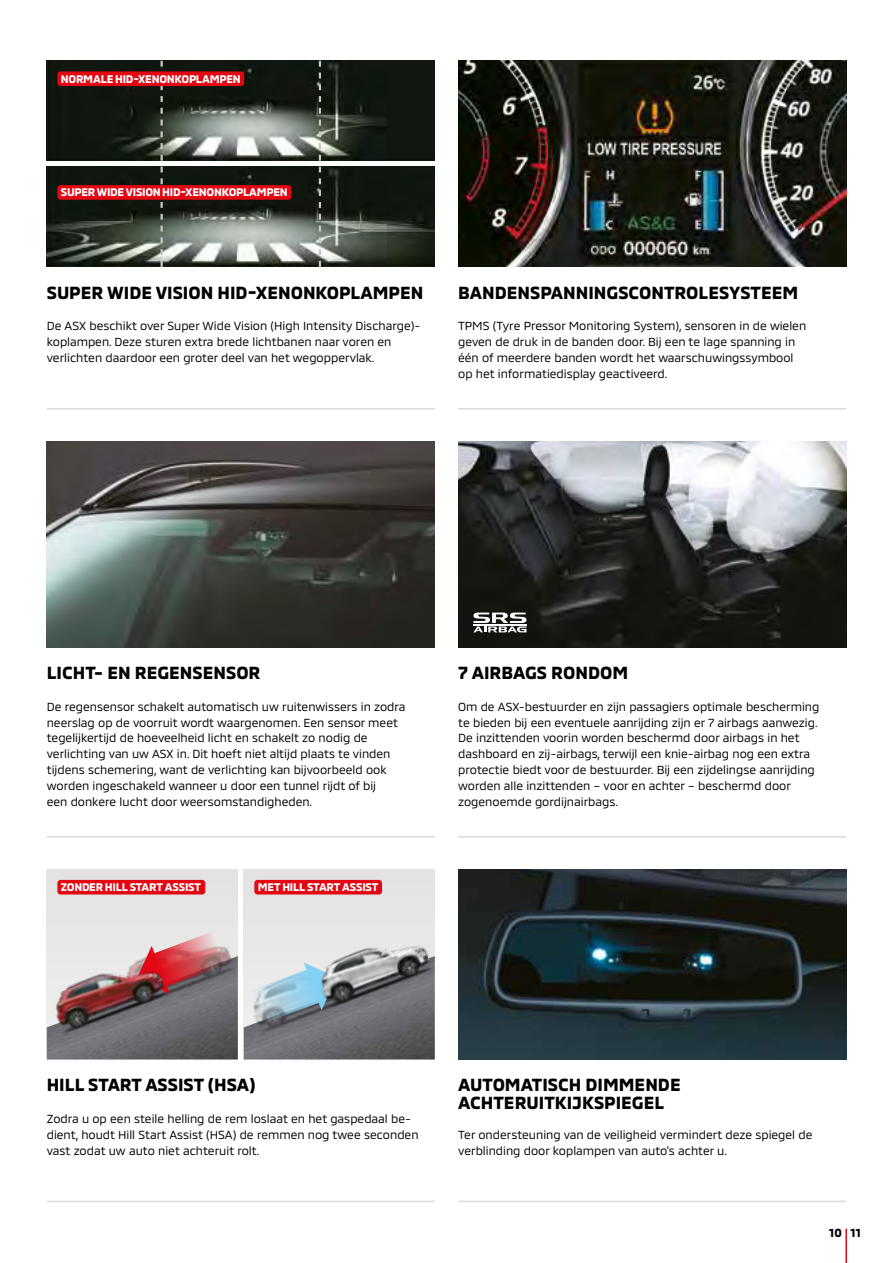
<style>
.page{position:relative;width:893px;height:1263px;background:#fff}
.page>*{position:absolute;margin:0;border:0;box-sizing:border-box;transform-origin:0 0}
.t1{font:700 18px/18px "MMC";color:#000}
.t2{font:12px/15.9px "MMC";color:#000}
.t3{font:700 12px "MMC";color:#000}
.t4{font:700 11.4px "MMC";letter-spacing:-.025em;color:#fff}
</style>
<div class="page">
<img style="left:47px;top:61px;width:388px;height:100px">
<img style="left:47px;top:167px;width:388px;height:100px">
<svg style="left:161px;top:61px;width:2px;height:100px"></svg>
<svg style="left:161px;top:167px;width:2px;height:100px"></svg>
<svg style="left:319px;top:61px;width:2px;height:100px"></svg>
<svg style="left:319px;top:167px;width:2px;height:100px"></svg>
<hr style="left:47px;top:408px;width:388px;height:2px;background:#dadada">
<hr style="left:458px;top:408px;width:388px;height:2px;background:#dadada">
<hr style="left:47px;top:1201px;width:388px;height:1px;background:#dadada">
<hr style="left:458px;top:1201px;width:388px;height:1px;background:#dadada">
<hr style="left:47px;top:836px;width:388px;height:1px;background:#dadada">
<hr style="left:458px;top:836px;width:388px;height:1px;background:#dadada">
<img style="left:47px;top:441px;width:388px;height:206px">
<img style="left:458px;top:441px;width:388px;height:206px">
<img style="left:458px;top:61px;width:388px;height:206px">
<img style="left:458px;top:869px;width:388px;height:190px">
<div style="left:47px;top:869px;width:191px;height:190px;background:#e3e3e3"></div>
<div style="left:244px;top:869px;width:191px;height:190px;background:#e3e3e3"></div>
<div style="left:57px;top:880px;width:148px;height:14px;background:#e30613;border-radius:3px"></div>
<div style="left:57px;top:71px;width:187px;height:15px;background:#e30613;border-radius:3px"></div>
<div style="left:57px;top:185px;width:234px;height:15px;background:#e30613;border-radius:3px"></div>
<div style="left:254px;top:880px;width:128px;height:14px;background:#e30613;border-radius:3px"></div>
<img style="left:47px;top:1030px;width:191px;height:29px">
<img style="left:244px;top:1030px;width:191px;height:29px">
<img style="left:216px;top:1024px;width:163px;height:32px">
<img style="left:181px;top:910px;width:68px;height:120px">
<svg style="left:181px;top:932px;width:43px;height:62px;background:#aa7d81"></svg>
<svg style="left:249px;top:978px;width:35px;height:46px"></svg>
<svg style="left:473px;top:613px;width:53px;height:19px"></svg>
<img style="left:46px;top:935px;width:135px;height:121px">
<img style="left:284px;top:946px;width:151px;height:84px">
<hr style="left:845px;top:1229px;width:2px;height:34px;background:#e30613">
<p class="t4" style="left:61px;top:70px;width:181px">NORMALE HID-XENONKOPLAMPEN</p>
<p class="t4" style="left:61px;top:183px;width:229px">SUPER WIDE VISION HID-XENONKOPLAMPEN</p>
<h1 class="t1" style="left:47px;top:281px;width:378px">SUPER WIDE VISION HID-XENONKOPLAMPEN</h1>
<p class="t2" style="left:47px;top:317px;width:375px">De ASX beschikt over Super Wide Vision (High Intensity Discharge)- koplampen. Deze sturen extra brede lichtbanen naar voren en verlichten daardoor een groter deel van het wegoppervlak.</p>
<h1 class="t1" style="left:458px;top:281px;width:342px">BANDENSPANNINGSCONTROLESYSTEEM</h1>
<p class="t2" style="left:458px;top:317px;width:350px">TPMS (Tyre Pressor Monitoring System), sensoren in de wielen geven de druk in de banden door. Bij een te lage spanning in één of meerdere banden wordt het waarschuwingssymbool op het informatiedisplay geactiveerd.</p>
<h1 class="t1" style="left:47px;top:662px;width:215px">LICHT- EN REGENSENSOR</h1>
<p class="t2" style="left:47px;top:697px;width:360px">De regensensor schakelt automatisch uw ruitenwissers in zodra neerslag op de voorruit wordt waargenomen. Een sensor meet tegelijkertijd de hoeveelheid licht en schakelt zo nodig de verlichting van uw ASX in. Dit hoeft niet altijd plaats te vinden tijdens schemering, want de verlichting kan bijvoorbeeld ook worden ingeschakeld wanneer u door een tunnel rijdt of bij<br>een donkere lucht door weersomstandigheden.</p>
<p class="t4" style="left:61px;top:878px;width:142px">ZONDER HILL START ASSIST</p>
<p class="t4" style="left:258px;top:878px;width:122px">MET HILL START ASSIST</p>
<h1 class="t1" style="left:458px;top:662px;width:171px">7 AIRBAGS RONDOM</h1>
<p class="t2" style="left:458px;top:697px;width:363px">Om de ASX-bestuurder en zijn passagiers optimale bescherming te bieden bij een eventuele aanrijding zijn er 7 airbags aanwezig.<br>De inzittenden voorin worden beschermd door airbags in het dashboard en zij-airbags, terwijl een knie-airbag nog een extra protectie biedt voor de bestuurder. Bij een zijdelingse aanrijding worden alle inzittenden – voor en achter – beschermd door zogenoemde gordijnairbags.</p>
<h1 class="t1" style="left:47px;top:1074px;width:210px">HILL START ASSIST (HSA)</h1>
<p class="t2" style="left:47px;top:1109px;width:373px">Zodra u op een steile helling de rem loslaat en het gaspedaal be&shy;dient, houdt Hill Start Assist (HSA) de remmen nog twee seconden vast zodat uw auto niet achteruit rolt.</p>
<h1 class="t1" style="left:458px;top:1074px;width:224px">AUTOMATISCH DIMMENDE<br>ACHTERUITKIJKSPIEGEL</h1>
<p class="t2" style="left:458px;top:1125px;width:356px">Ter ondersteuning van de veiligheid vermindert deze spiegel de verblinding door koplampen van auto’s achter u.</p>
<p class="t3" style="left:829px;top:1223px;width:33px">10 11</p>
</div>
